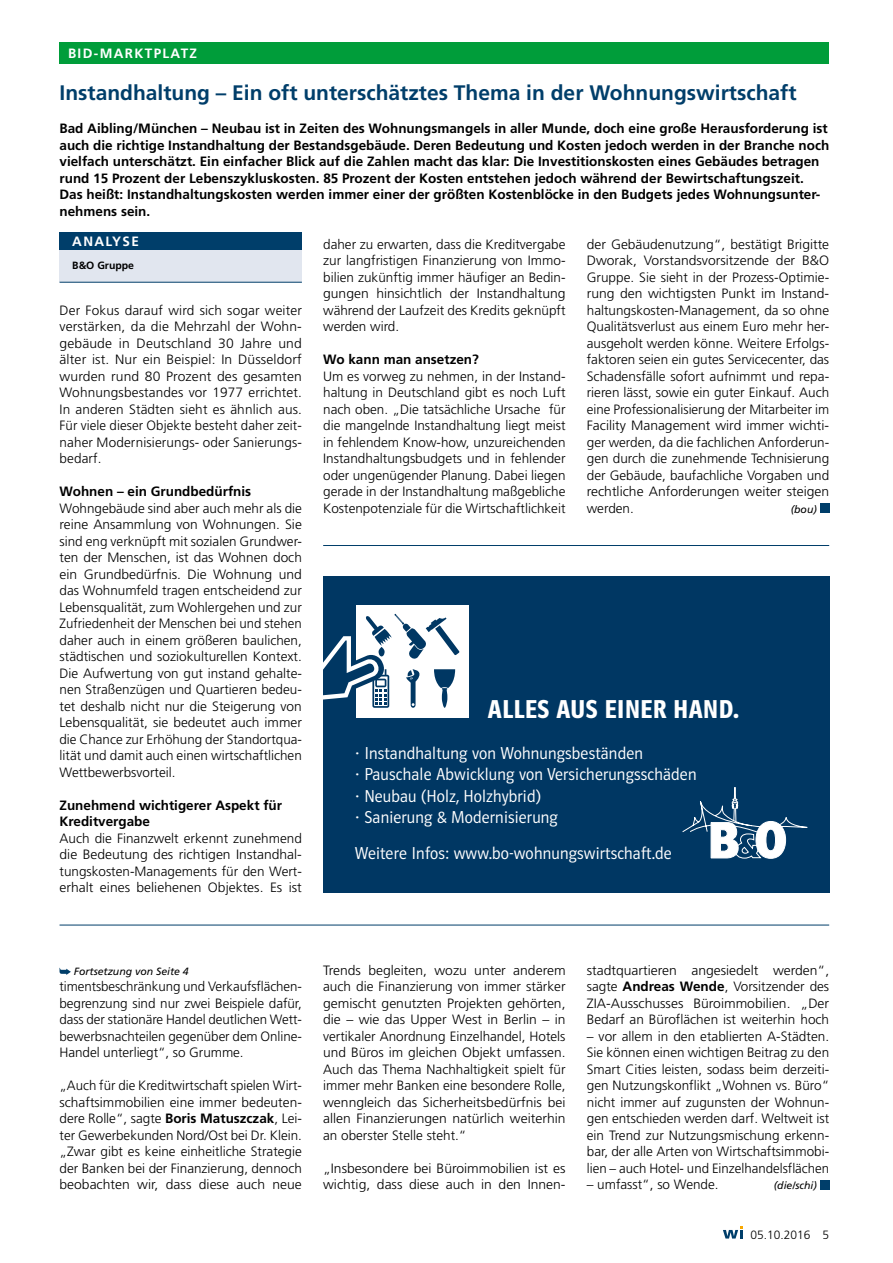
<style>
.page{position:relative;width:893px;height:1263px;background:#fff}
.page>*{position:absolute;margin:0;border:0;box-sizing:border-box;transform-origin:0 0}
.t1{font:26.85px "Polo Cond R Hfet";letter-spacing:.01em;color:#fff}
.t2{font:700 21px "Frutiger";color:#003e6a}
.t3{font:17.85px/21.5px "Polo Cond R Leicht";letter-spacing:.01em;color:#fff}
.t4{font:300 13.5px/16.5px "Frutiger";color:#000;text-align:justify}
.t5{font:700 13.5px/16.5px "Frutiger";color:#000}
.t6{font:700 13.5px "Frutiger";letter-spacing:.1em;color:#fff}
.t7{font:300 12px "Frutiger";color:#000}
.t8{font:italic 10.5px "Frutiger";color:#000}
.t9{font:700 10.5px "Frutiger";color:#000}
.s1{font-weight:700}
</style>
<div class="page">
<div style="left:60px;top:43px;width:769px;height:21px;background:#009d3a"></div>
<hr style="left:60px;top:925px;width:769px;height:1px;background:#003e6a">
<div style="left:323px;top:576px;width:506px;height:316px;background:#003763"></div>
<div style="left:357px;top:606px;width:112px;height:112px;background:#fff"></div>
<svg style="left:323px;top:614px;width:136px;height:94px"></svg>
<svg style="left:682px;top:787px;width:125px;height:72px"></svg>
<hr style="left:323px;top:545px;width:506px;height:1px;background:#003e6a">
<svg style="left:60px;top:968px;width:11px;height:7px"></svg>
<div style="left:820px;top:1180px;width:9px;height:9px;background:#003e6a"></div>
<div style="left:820px;top:503px;width:9px;height:10px;background:#003e6a"></div>
<div style="left:60px;top:232px;width:242px;height:50px;background:#e1e6ef"></div>
<div style="left:60px;top:232px;width:242px;height:17px;background:#003e6a"></div>
<hr style="left:60px;top:282px;width:242px;height:1px;background:#003e6a">
<svg style="left:723px;top:1226px;width:20px;height:12px"></svg>
<p class="t6" style="left:68px;top:46px;width:130px">BID-MARKTPLATZ</p>
<h2 class="t2" style="left:60px;top:81px;width:739px">Instandhaltung – Ein oft unterschätztes Thema in der Wohnungswirtschaft</h2>
<p class="t5" style="left:60px;top:120px;width:771px">Bad Aibling/München – Neubau ist in Zeiten des Wohnungsmangels in aller Munde, doch eine große Herausforderung ist auch die richtige Instandhaltung der Bestandsgebäude. Deren Bedeutung und Kosten jedoch werden in der Branche noch vielfach unterschätzt. Ein einfacher Blick auf die Zahlen macht das klar: Die Investitionskosten eines Gebäudes betragen rund 15 Prozent der Lebenszykluskosten. 85 Prozent der Kosten entstehen jedoch während der Bewirtschaftungszeit.<br>Das heißt: Instandhaltungskosten werden immer einer der größten Kostenblöcke in den Budgets jedes Wohnungsunter&shy;nehmens sein.</p>
<p class="t6" style="left:72px;top:233px;width:68px">ANALYSE</p>
<p class="t9" style="left:72px;top:259px;width:63px">B&amp;O Gruppe</p>
<p class="t4" style="left:60px;top:302px;width:244px">Der Fokus darauf wird sich sogar weiter verstärken, da die Mehrzahl der Wohn&shy;gebäude in Deutschland 30 Jahre und älter ist. Nur ein Beispiel: In Düsseldorf wurden rund 80 Prozent des gesamten Wohnungsbestandes vor 1977 errichtet.<br>In anderen Städten sieht es ähnlich aus.<br>Für viele dieser Objekte besteht daher zeit&shy;naher Modernisierungs- oder Sanierungs&shy;bedarf.</p>
<p class="t5" style="left:60px;top:483px;width:193px">Wohnen – ein Grundbedürfnis</p>
<p class="t4" style="left:60px;top:500px;width:244px">Wohngebäude sind aber auch mehr als die reine Ansammlung von Wohnungen. Sie sind eng verknüpft mit sozialen Grundwer&shy;ten der Menschen, ist das Wohnen doch ein Grundbedürfnis. Die Wohnung und das Wohnumfeld tragen entscheidend zur Lebensqualität, zum Wohlergehen und zur Zufriedenheit der Menschen bei und stehen daher auch in einem größeren baulichen, städtischen und soziokulturellen Kontext.<br>Die Aufwertung von gut instand gehalte&shy;nen Straßenzügen und Quartieren bedeu&shy;tet deshalb nicht nur die Steigerung von Lebensqualität, sie bedeutet auch immer die Chance zur Erhöhung der Standortqua&shy;lität und damit auch einen wirtschaftlichen Wettbewerbsvorteil.</p>
<p class="t5" style="left:60px;top:797px;width:224px">Zunehmend wichtigerer Aspekt für<br>Kreditvergabe</p>
<p class="t4" style="left:60px;top:830px;width:244px">Auch die Finanzwelt erkennt zunehmend die Bedeutung des richtigen Instandhal&shy;tungskosten-Managements für den Wert&shy;erhalt eines beliehenen Objektes. Es ist</p>
<p class="t4" style="left:323px;top:236px;width:244px">daher zu erwarten, dass die Kreditvergabe zur langfristigen Finanzierung von Immo&shy;bilien zukünftig immer häufiger an Bedin&shy;gungen hinsichtlich der Instandhaltung während der Laufzeit des Kredits geknüpft werden wird.</p>
<p class="t5" style="left:323px;top:351px;width:157px">Wo kann man ansetzen?</p>
<p class="t4" style="left:323px;top:368px;width:244px">Um es vorweg zu nehmen, in der Instand&shy;haltung in Deutschland gibt es noch Luft nach oben. „Die tatsächliche Ursache für die mangelnde Instandhaltung liegt meist in fehlendem Know-how, unzureichenden Instandhaltungsbudgets und in fehlender oder ungenügender Planung. Dabei liegen gerade in der Instandhaltung maßgebliche Kostenpotenziale für die Wirtschaftlichkeit</p>
<p class="t4" style="left:587px;top:236px;width:244px">der Gebäudenutzung“, bestätigt Brigitte Dworak, Vorstandsvorsitzende der B&amp;O Gruppe. Sie sieht in der Prozess-Optimie&shy;rung den wichtigsten Punkt im Instand&shy;haltungskosten-Management, da so ohne Qualitätsverlust aus einem Euro mehr her&shy;ausgeholt werden könne. Weitere Erfolgs&shy;faktoren seien ein gutes Servicecenter, das Schadensfälle sofort aufnimmt und repa&shy;rieren lässt, sowie ein guter Einkauf. Auch eine Professionalisierung der Mitarbeiter im Facility Management wird immer wichti&shy;ger werden, da die fachlichen Anforderun&shy;gen durch die zunehmende Technisierung der Gebäude, baufachliche Vorgaben und rechtliche Anforderungen weiter steigen werden.</p>
<p class="t8" style="left:791px;top:503px;width:28px">(bou)</p>
<h1 class="t1" style="left:488px;top:695px;width:253px">ALLES AUS EINER HAND.</h1>
<h3 class="t3" style="left:355px;top:742px;width:343px">· Instandhaltung von Wohnungsbeständen<br>· Pauschale Abwicklung von Versicherungsschäden · Neubau (Holz, Holzhybrid)<br>· Sanierung &amp; Modernisierung</h3>
<h3 class="t3" style="left:355px;top:842px;width:318px">Weitere Infos: www.bo-wohnungswirtschaft.de</h3>
<p class="t8" style="left:74px;top:965px;width:116px">Fortsetzung von Seite 4</p>
<p class="t4" style="left:323px;top:962px;width:244px">Trends begleiten, wozu unter anderem auch die Finanzierung von immer stärker gemischt genutzten Projekten gehörten, die – wie das Upper West in Berlin – in vertikaler Anordnung Einzelhandel, Hotels und Büros im gleichen Objekt umfassen.<br>Auch das Thema Nachhaltigkeit spielt für immer mehr Banken eine besondere Rolle, wenngleich das Sicherheitsbedürfnis bei allen Finanzierungen natürlich weiterhin an oberster Stelle steht.“</p>
<p class="t4" style="left:323px;top:1160px;width:244px">„Insbesondere bei Büroimmobilien ist es wichtig, dass diese auch in den Innen-</p>
<p class="t4" style="left:60px;top:979px;width:244px">timentsbeschränkung und Verkaufsflächen&shy;begrenzung sind nur zwei Beispiele dafür, dass der stationäre Handel deutlichen Wett&shy;bewerbsnachteilen gegenüber dem Online-Handel unterliegt“, so Grumme.</p>
<p class="t4" style="left:60px;top:1078px;width:244px">„Auch für die Kreditwirtschaft spielen Wirt&shy;schaftsimmobilien eine immer bedeuten&shy;dere Rolle“, sagte <span class="s1">Boris Matuszczak</span>, Lei&shy;ter Gewerbekunden Nord/Ost bei Dr. Klein. „Zwar gibt es keine einheitliche Strategie der Banken bei der Finanzierung, dennoch beobachten wir, dass diese auch neue</p>
<p class="t4" style="left:587px;top:962px;width:244px">stadtquartieren angesiedelt werden“, sagte <span class="s1">Andreas Wende</span>, Vorsitzender des ZIA-Ausschusses Büroimmobilien. „Der Bedarf an Büroflächen ist weiterhin hoch</p>
<p class="t4" style="left:587px;top:1028px;width:244px">– vor allem in den etablierten A-Städten.<br>Sie können einen wichtigen Beitrag zu den Smart Cities leisten, sodass beim derzeiti&shy;gen Nutzungskonflikt „Wohnen vs. Büro“ nicht immer auf zugunsten der Wohnun&shy;gen entschieden werden darf. Weltweit ist ein Trend zur Nutzungsmischung erkenn&shy;bar, der alle Arten von Wirtschaftsimmobi&shy;lien – auch Hotel- und Einzelhandelsflächen</p>
<p class="t4" style="left:587px;top:1177px;width:133px">– umfasst“, so Wende.</p>
<p class="t8" style="left:774px;top:1180px;width:45px">(die/schi)</p>
<p class="t7" style="left:750px;top:1227px;width:80px">05.10.2016 5</p>
</div>
